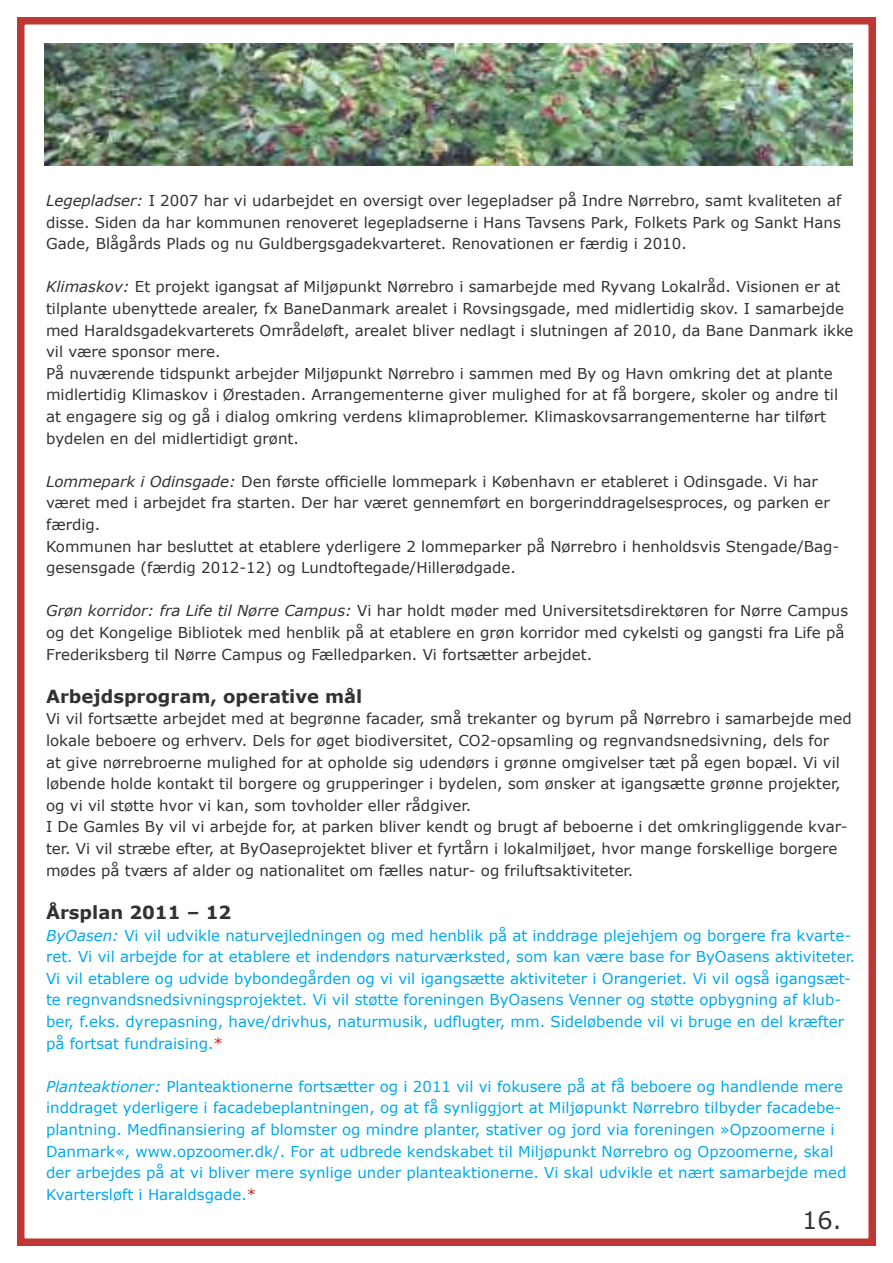
<style>
.page{position:relative;width:893px;height:1263px;background:#fff}
.page>*{position:absolute;margin:0;border:0;box-sizing:border-box;transform-origin:0 0}
.t1{font:24px "Verdana";color:#323235}
.t2{font:700 18px "Verdana";color:#323235}
.t3{font:15px/21.6px "Verdana";color:#323235}
.t4{font:15px/21.6px "Verdana";color:#00a9eb}
.s1{font-style:italic}
.s2{color:#d2282c}
</style>
<div class="page">
<div style="left:17px;top:17px;width:859px;height:1229px;border:8px solid #be3735"></div>
<img style="left:44px;top:44px;width:808px;height:122px">
<p class="t3" style="left:46px;top:189px;width:797px;text-align:justify"><span class="s1">Legepladser:</span> I 2007 har vi udarbejdet en oversigt over legepladser på Indre Nørrebro, samt kvaliteten af disse. Siden da har kommunen renoveret legepladserne i Hans Tavsens Park, Folkets Park og Sankt Hans Gade, Blågårds Plads og nu Guldbergsgadekvarteret. Renovationen er færdig i 2010.</p>
<p class="t3" style="left:46px;top:276px;width:809px"><span class="s1">Klimaskov:</span> Et projekt igangsat af Miljøpunkt Nørrebro i samarbejde med Ryvang Lokalråd. Visionen er at tilplante ubenyttede arealer, fx BaneDanmark arealet i Rovsingsgade, med midlertidig skov. I samarbejde med Haraldsgadekvarterets Områdeløft, arealet bliver nedlagt i slutningen af 2010, da Bane Danmark ikke vil være sponsor mere.<br>På nuværende tidspunkt arbejder Miljøpunkt Nørrebro i sammen med By og Havn omkring det at plante midlertidig Klimaskov i Ørestaden. Arrangementerne giver mulighed for at få borgere, skoler og andre til at engagere sig og gå i dialog omkring verdens klimaproblemer. Klimaskovsarrangementerne har tilført bydelen en del midlertidigt grønt.</p>
<p class="t3" style="left:46px;top:470px;width:795px"><span class="s1">Lommepark i Odinsgade:</span> Den første officielle lommepark i København er etableret i Odinsgade. Vi har været med i arbejdet fra starten. Der har været gennemført en borgerinddragelsesproces, og parken er færdig.<br>Kommunen har besluttet at etablere yderligere 2 lommeparker på Nørrebro i henholdsvis Stengade/Bag&shy;gesensgade (færdig 2012-12) og Lundtoftegade/Hillerødgade.</p>
<p class="t3" style="left:46px;top:600px;width:804px"><span class="s1">Grøn korridor: fra Life til Nørre Campus:</span> Vi har holdt møder med Universitetsdirektøren for Nørre Campus og det Kongelige Bibliotek med henblik på at etablere en grøn korridor med cykelsti og gangsti fra Life på<br>Frederiksberg til Nørre Campus og Fælledparken. Vi fortsætter arbejdet.</p>
<p class="t2" style="left:46px;top:685px;width:318px">Arbejdsprogram, operative mål</p>
<p class="t3" style="left:46px;top:708px;width:807px">Vi vil fortsætte arbejdet med at begrønne facader, små trekanter og byrum på Nørrebro i samarbejde med lokale beboere og erhverv. Dels for øget biodiversitet, CO2-opsamling og regnvandsnedsivning, dels for<br>at give nørrebroerne mulighed for at opholde sig udendørs i grønne omgivelser tæt på egen bopæl. Vi vil løbende holde kontakt til borgere og grupperinger i bydelen, som ønsker at igangsætte grønne projekter, og vi vil støtte hvor vi kan, som tovholder eller rådgiver.<br>I De Gamles By vil vi arbejde for, at parken bliver kendt og brugt af beboerne i det omkringliggende kvar&shy;ter. Vi vil stræbe efter, at ByOaseprojektet bliver et fyrtårn i lokalmiljøet, hvor mange forskellige borgere mødes på tværs af alder og nationalitet om fælles natur- og friluftsaktiviteter.</p>
<p class="t2" style="left:46px;top:901px;width:187px">Årsplan 2011 – 12</p>
<p class="t4" style="left:46px;top:924px;width:811px"><span class="s1">ByOasen:</span> Vi vil udvikle naturvejledningen og med henblik på at inddrage plejehjem og borgere fra kvarte&shy;ret. Vi vil arbejde for at etablere et indendørs naturværksted, som kan være base for ByOasens aktiviteter.<br>Vi vil etablere og udvide bybondegården og vi vil igangsætte aktiviteter i Orangeriet. Vi vil også igangsæt&shy;te regnvandsnedsivningsprojektet. Vi vil støtte foreningen ByOasens Venner og støtte opbygning af klub&shy;ber, f.eks. dyrepasning, have/drivhus, naturmusik, udflugter, mm. Sideløbende vil vi bruge en del kræfter på fortsat fundraising.<span class="s2">*</span></p>
<p class="t4" style="left:46px;top:1075px;width:802px"><span class="s1">Planteaktioner:</span> Planteaktionerne fortsætter og i 2011 vil vi fokusere på at få beboere og handlende mere inddraget yderligere i facadebeplantningen, og at få synliggjort at Miljøpunkt Nørrebro tilbyder facadebe&shy;plantning. Medfinansiering af blomster og mindre planter, stativer og jord via foreningen »Opzoomerne i Danmark«, www.opzoomer.dk/. For at udbrede kendskabet til Miljøpunkt Nørrebro og Opzoomerne, skal der arbejdes på at vi bliver mere synlige under planteaktionerne. Vi skal udvikle et nært samarbejde med Kvartersløft i Haraldsgade.<span class="s2">*</span></p>
<h1 class="t1" style="left:802px;top:1204px;width:41px">16.</h1>
</div>
